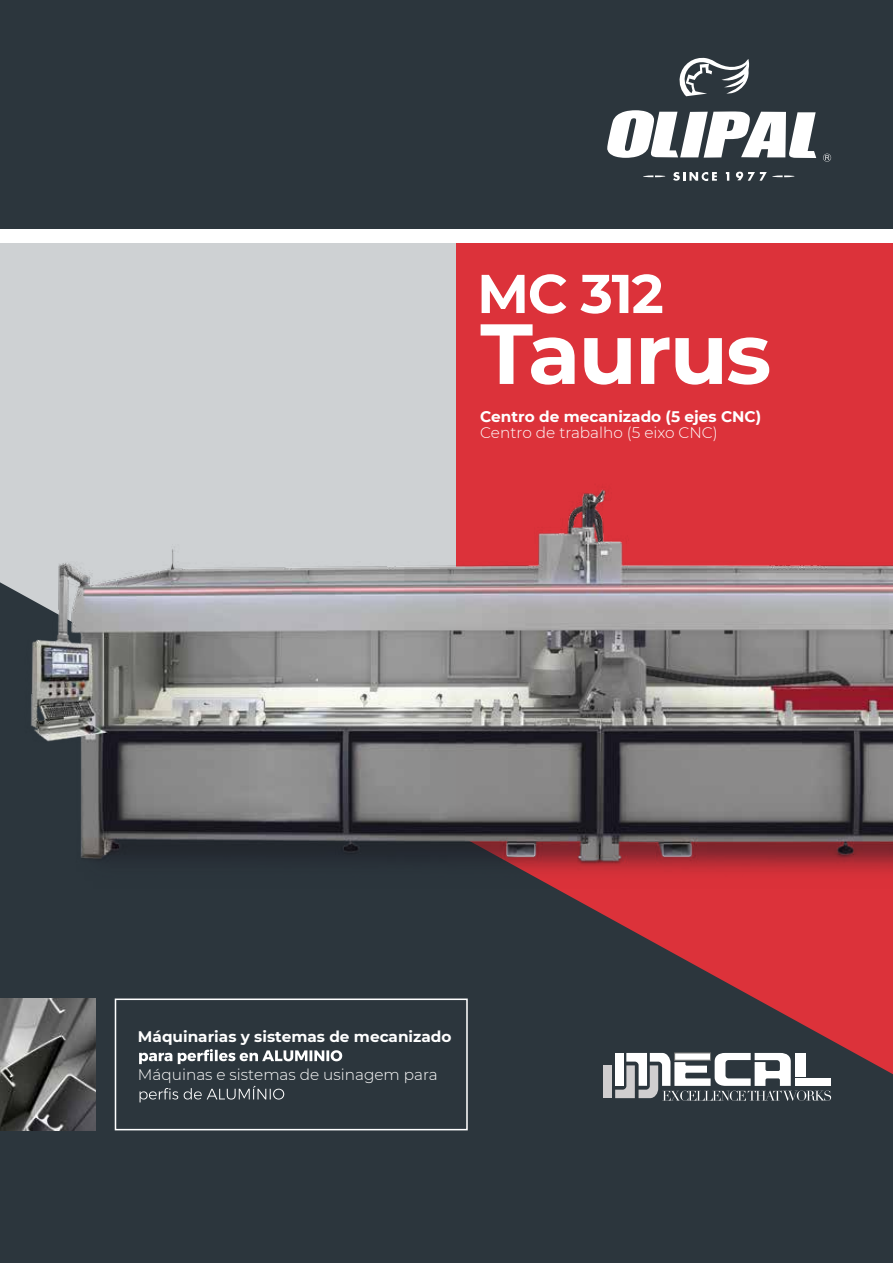
<style>
.page{position:relative;width:893px;height:1263px;background:#fff}
.page>*{position:absolute;margin:0;border:0;box-sizing:border-box;transform-origin:0 0}
.t1{font:700 85.2px "Montserrat";letter-spacing:-.025em;color:#fff}
.t2{font:700 54.6px "Montserrat";color:#fff}
.t3{font:700 15.3px "Montserrat";color:#fff}
.t4{font:300 15.3px "Montserrat";color:#fff}
</style>
<div class="page">
<div style="left:0;top:243px;width:457px;height:941px;background:#ced1d3"></div>
<div style="left:457px;top:243px;width:436px;height:879px;background:#dc323a"></div>
<svg style="left:0;top:922px;width:893px;height:341px;background:#39353c"></svg>
<div style="left:0;top:0;width:893px;height:228px;background:#2c363d"></div>
<img style="left:0;top:998px;width:96px;height:132px">
<div style="left:115px;top:998px;width:353px;height:132px;border:2px solid #fff"></div>
<svg style="left:139px;top:1049px;width:203px;height:15px;background:#777d82"></svg>
<svg style="left:140px;top:1086px;width:144px;height:16px;background:#4c545a"></svg>
<img style="left:0;top:477px;width:893px;height:445px">
<svg style="left:823px;top:154px;width:8px;height:8px"></svg>
<svg style="left:607px;top:110px;width:209px;height:48px"></svg>
<svg style="left:679px;top:57px;width:71px;height:39px"></svg>
<svg style="left:643px;top:175px;width:22px;height:2px"></svg>
<svg style="left:673px;top:172px;width:44px;height:9px"></svg>
<svg style="left:726px;top:172px;width:3px;height:9px"></svg>
<svg style="left:736px;top:172px;width:58px;height:9px"></svg>
<div style="left:603px;top:1065px;width:8px;height:33px;background:#d0cecf"></div>
<svg style="left:615px;top:1053px;width:216px;height:48px;background:#91969a"></svg>
<h2 class="t2" style="left:477px;top:260px;width:188px">MC 312</h2>
<h1 class="t1" style="left:480px;top:301px;width:293px">Taurus</h1>
<p class="t3" style="left:480px;top:407px;width:282px">Centro de mecanizado (5 ejes CNC)</p>
<p class="t4" style="left:480px;top:423px;width:239px">Centro de trabalho (5 eixo CNC)</p>
<p class="t3" style="left:138px;top:1027px;width:315px">Máquinarias y sistemas de mecanizado</p>
<p class="t4" style="left:138px;top:1065px;width:301px">Máquinas e sistemas de usinagem para</p>
</div>
